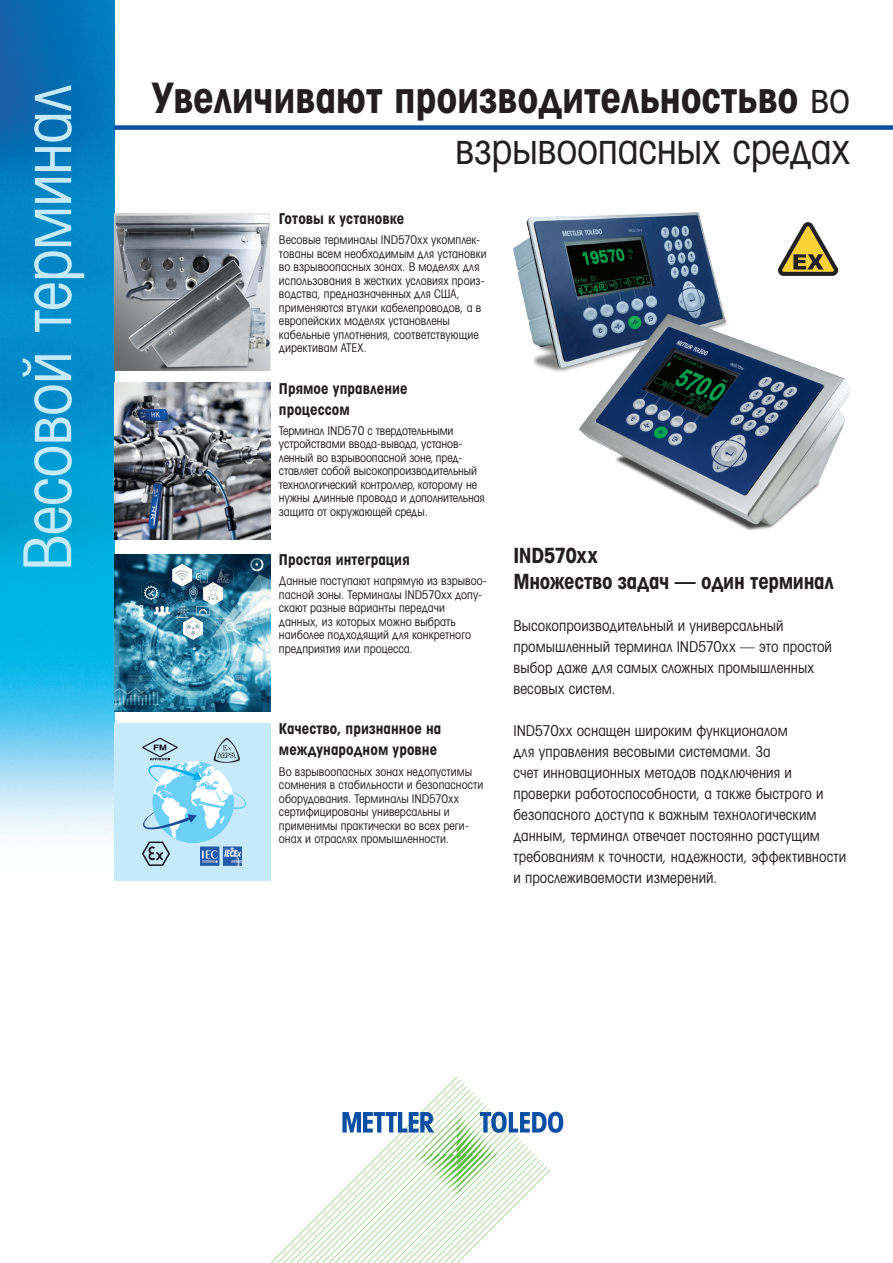
<style>
.page{position:relative;width:893px;height:1263px;background:#fff}
.page>*{position:absolute;margin:0;border:0;box-sizing:border-box;transform-origin:0 0}
.t1{font:66px "Avant Gardefor MT Bk";letter-spacing:-.015em;color:#c6eafa}
.t2{font:42px/51px "Avant Gardefor MT Bd";letter-spacing:-.005em;color:#231f20;text-align:right}
._7_Subtitle_Bold_14{font:21px "Avant Gardefor MT Bd";letter-spacing:-.015em;color:#231f20}
._11_Running_Text_10{font:15px/21px "Avant Gardefor MT Bk";letter-spacing:.005em;color:#231f20}
._12_Running_Subhead{font:15px/21px "Avant Gardefor MT Bd";letter-spacing:.005em;color:#231f20}
._14_Captions_8_10{font:12px/13.5px "Avant Gardefor MT Bk";color:#231f20}
.s1{font-family:"Avant Gardefor MT Bk"}
</style>
<div class="page">
<img style="left:0;top:0;width:114px;height:839px">
<svg style="left:271px;top:1077px;width:292px;height:186px"></svg>
<div style="left:114px;top:125px;width:779px;height:5px;background:#0a4fa2"></div>
<img style="left:114px;top:723px;width:156px;height:158px">
<img style="left:114px;top:554px;width:156px;height:157px">
<img style="left:114px;top:383px;width:156px;height:157px">
<img style="left:114px;top:213px;width:156px;height:157px">
<img style="left:513px;top:213px;width:337px;height:318px">
<img style="left:778px;top:222px;width:59px;height:53px">
<p class="t1" style="left:7px;top:571px;width:488px;rotate:-90deg">Весовой терминал</p>
<p class="t2" style="left:152px;top:71px;width:700px">Увеличивают производительностьво <span class="s1">во взрывоопасных средах</span></p>
<p class="_12_Running_Subhead" style="left:279px;top:208px;width:127px">Готовы к установке</p>
<p class="_14_Captions_8_10" style="left:279px;top:233px;width:209px">Весовые терминалы IND570xx укомплек&shy;тованы всем необходимым для установки во взрывоопасных зонах. В моделях для использования в жестких условиях произ&shy;водства, предназначенных для США, применяются втулки кабелепроводов, а в европейских моделях установлены кабельные уплотнения, соответствующие директивам ATEX.</p>
<p class="_12_Running_Subhead" style="left:279px;top:377px;width:130px">Прямое управление процессом</p>
<p class="_14_Captions_8_10" style="left:279px;top:423px;width:207px">Терминал IND570 с твердотельными устройствами ввода-вывода, установ&shy;ленный во взрывоопасной зоне, пред&shy;ставляет собой высокопроизводительный технологический контроллер, которому не нужны длинные провода и дополнительная защита от окружающей среды.</p>
<p class="_7_Subtitle_Bold_14" style="left:513px;top:542px;width:86px">IND570xx</p>
<p class="_7_Subtitle_Bold_14" style="left:513px;top:567px;width:322px">Множество задач — один терминал</p>
<p class="_11_Running_Text_10" style="left:513px;top:614px;width:320px">Высокопроизводительный и универсальный промышленный терминал IND570xx — это простой выбор даже для самых сложных промышленных весовых систем.</p>
<p class="_11_Running_Text_10" style="left:513px;top:719px;width:334px">IND570xx оснащен широким функционалом<br>для управления весовыми системами. За<br>счет инновационных методов подключения и проверки работоспособности, а также быстрого и безопасного доступа к важным технологическим данным, терминал отвечает постоянно растущим требованиям к точности, надежности, эффективности и прослеживаемости измерений.</p>
<p class="_12_Running_Subhead" style="left:279px;top:549px;width:132px">Простая интеграция</p>
<p class="_14_Captions_8_10" style="left:279px;top:574px;width:209px">Данные поступают напрямую из взрывоо&shy;пасной зоны. Терминалы IND570xx допу&shy;скают разные варианты передачи данных, из которых можно выбрать наиболее подходящий для конкретного предприятия или процесса.</p>
<p class="_12_Running_Subhead" style="left:279px;top:718px;width:164px">Качество, признанное на международном уровне</p>
<p class="_14_Captions_8_10" style="left:279px;top:764px;width:206px">Во взрывоопасных зонах недопустимы сомнения в стабильности и безопасности оборудования. Терминалы IND570xx сертифицированы универсальны и применимы практически во всех реги&shy;онах и отраслях промышленности.</p>
</div>
